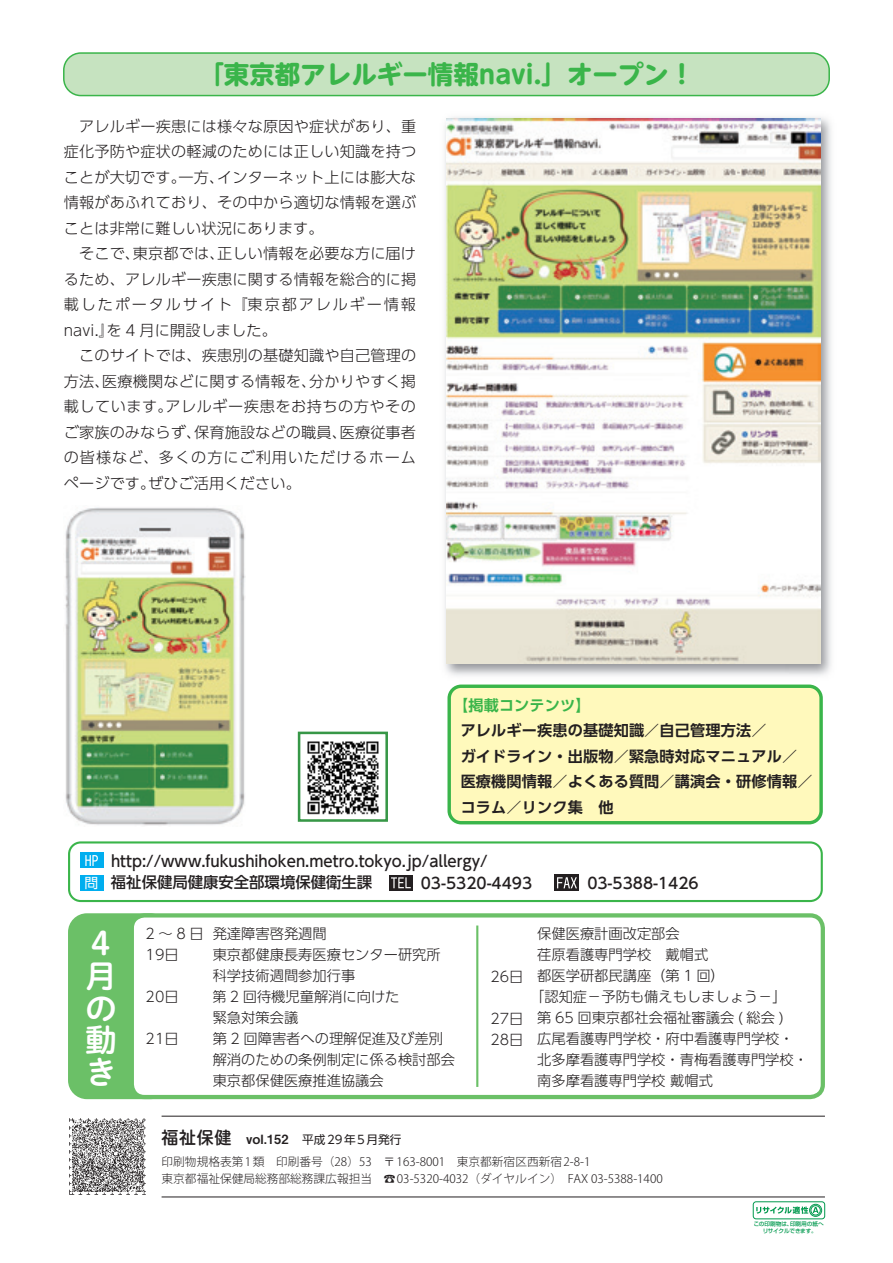
<style>
.page{position:relative;width:893px;height:1263px;background:#fff}
.page>*{position:absolute;margin:0;border:0;box-sizing:border-box;transform-origin:0 0}
.t1{font:31.95px "Hiragino UD Sans R Std W6";color:#fff}
.t2{font:700 25.5px "UD Shin M Go Pro";color:#3ab54a}
.t3{font:500 15.3px "UD Shin Go Pro";color:#231f20}
.t4{font:300 15px/25.5px "UD Shin Go Pro";letter-spacing:.01em;color:#231f20}
.t5{font:700 15px/25.5px "UD Shin Go Pro De";letter-spacing:.01em;color:#231f20}
.t6{font:700 15px "UD Shin Go Pro De";letter-spacing:.01em;color:#3ab54a}
.t7{font:300 14.25px/21px "UD Shin Go Pro";color:#231f20}
.t8{font:300 11.7px/17px "Koz Go Pro";color:#231f20}
.t9{font:11.7px "UD Shin Go Pro";letter-spacing:.06em;color:#231f20}
.t10{font:500 5.7px/6.8px "Shin Go Pro";letter-spacing:-.01em;color:#00994e;text-align:center}
.s1{font-weight:400;font-size:13.8px;color:#fff}
.s2{font-family:"UD Shin M Go Pro";font-weight:500;font-size:16.95px}
.s3{font-family:"Midashi Go Pro MB31";font-size:12.75px}
</style>
<div class="page">
<hr style="left:162px;top:1116px;width:663px;height:1px;background:#231f20">
<hr style="left:162px;top:1197px;width:663px;height:1px;background:#231f20">
<div style="left:68px;top:913px;width:101px;height:186px;background:#6bc067;border-radius:19px"></div>
<div style="left:132px;top:915px;width:691px;height:182px;background:#fff;border-radius:13px"></div>
<div style="left:130px;top:913px;width:695px;height:186px;border:4px solid #6bc067;border-radius:13px"></div>
<hr style="left:476px;top:925px;width:2px;height:162px;background:#6bc067">
<div style="left:64px;top:53px;width:765px;height:43px;background:#c6e3c0;border-radius:17px"></div>
<div style="left:63px;top:52px;width:767px;height:44px;border:2px solid #3ab54a;border-radius:17px"></div>
<div style="left:753px;top:1201px;width:72px;height:18px;border:1px solid #00994e;border-radius:3px"></div>
<svg style="left:756px;top:1204px;width:66px;height:13px"></svg>
<img style="left:445px;top:117px;width:386px;height:559px">
<img style="left:446px;top:118px;width:374px;height:546px">
<svg style="left:68px;top:841px;width:755px;height:61px"></svg>
<svg style="left:447px;top:684px;width:376px;height:140px;background:#f2f4b5"></svg>
<img style="left:307px;top:741px;width:72px;height:74px">
<div style="left:298px;top:732px;width:90px;height:90px;border:3px solid #379747"></div>
<img style="left:65px;top:507px;width:181px;height:319px">
<img style="left:69px;top:1118px;width:77px;height:77px">
<h2 class="t2" style="left:198px;top:54px;width:498px">「東京都アレルギー情報NAVI.」オープン！</h2>
<p class="t4" style="left:64px;top:113px;width:354px">　アレルギー疾患には様々な原因や症状があり、重症化予防や症状の軽減のためには正しい知識を持つことが大切です。一方、インターネット上には膨大な情報があふれており、その中から適切な情報を選ぶことは非常に難しい状況にあります。<br>　そこで、東京都では、正しい情報を必要な方に届けるため、アレルギー疾患に関する情報を総合的に掲載したポータルサイト『東京都アレルギー情報navi.』を 4 月に開設しました。<br>　このサイトでは、疾患別の基礎知識や自己管理の方法、医療機関などに関する情報を、分かりやすく掲載しています。アレルギー疾患をお持ちの方やそのご家族のみならず、保育施設などの職員、医療従事者の皆様など、多くの方にご利用いただけるホームページです。ぜひご活用ください。</p>
<p class="t6" style="left:453px;top:693px;width:139px">【掲載コンテンツ】</p>
<p class="t5" style="left:461px;top:717px;width:353px">アレルギー疾患の基礎知識／自己管理方法／<br>ガイドライン・出版物／緊急時対応マニュアル／医療機関情報／よくある質問／講演会・研修情報／コラム／リンク集　他</p>
<p class="t3" style="left:111px;top:848px;width:378px">http://www.fukushihoken.metro.tokyo.jp/allergy/</p>
<p class="t3" style="left:85px;top:870px;width:289px"><span class="s1">問</span> 福祉保健局健康安全部環境保健衛生課</p>
<p class="t3" style="left:421px;top:870px;width:113px">03-5320-4493</p>
<p class="t3" style="left:587px;top:871px;width:113px">03-5388-1426</p>
<h1 class="t1" style="left:85px;top:918px;width:33px">４</h1>
<h1 class="t1" style="left:85px;top:951px;width:33px">月</h1>
<h1 class="t1" style="left:85px;top:983px;width:33px">の</h1>
<h1 class="t1" style="left:85px;top:1015px;width:33px">動</h1>
<h1 class="t1" style="left:85px;top:1047px;width:33px">き</h1>
<p class="t7" style="left:146px;top:923px;width:59px">2～8日<br>19日</p>
<p class="t7" style="left:146px;top:986px;width:35px">20日</p>
<p class="t7" style="left:146px;top:1028px;width:35px">21日</p>
<p class="t7" style="left:213px;top:923px;width:244px">発達障害啓発週間<br>東京都健康長寿医療センター研究所科学技術週間参加行事<br>第 2 回待機児童解消に向けた<br>緊急対策会議<br>第 2 回障害者への理解促進及び差別解消のための条例制定に係る検討部会東京都保健医療推進協議会</p>
<p class="t7" style="left:490px;top:965px;width:35px">26日</p>
<p class="t7" style="left:490px;top:1007px;width:35px">27日<br>28日</p>
<p class="t7" style="left:537px;top:923px;width:144px">保健医療計画改定部会</p>
<p class="t7" style="left:537px;top:944px;width:172px">荏原看護専門学校　戴帽式</p>
<p class="t7" style="left:537px;top:965px;width:189px">都医学研都民講座（第 1 回）</p>
<p class="t7" style="left:530px;top:986px;width:258px">「認知症－予防も備えもしましょう－」</p>
<p class="t7" style="left:537px;top:1007px;width:248px">第 65 回東京都社会福祉審議会 ( 総会 )</p>
<p class="t7" style="left:537px;top:1028px;width:258px">広尾看護専門学校・府中看護専門学校・</p>
<p class="t7" style="left:537px;top:1049px;width:272px">北多摩看護専門学校・青梅看護専門学校・</p>
<p class="t7" style="left:537px;top:1070px;width:177px">南多摩看護専門学校 戴帽式</p>
<p class="t9" style="left:162px;top:1130px;width:241px"><span class="s2">福祉保健</span> <span class="s3">vol.152</span> 平成29年5月発行</p>
<p class="t8" style="left:162px;top:1153px;width:503px">印刷物規格表第1類　印刷番号（28）53　〒163-8001　東京都新宿区西新宿2-8-1<br>東京都福祉保健局総務部総務課広報担当　☎03-5320-4032（ダイヤルイン） FAX 03-5388-1400</p>
<p class="t10" style="left:754px;top:1220px;width:72px">この印刷物は、印刷用の紙へリサイクルできます。</p>
</div>
